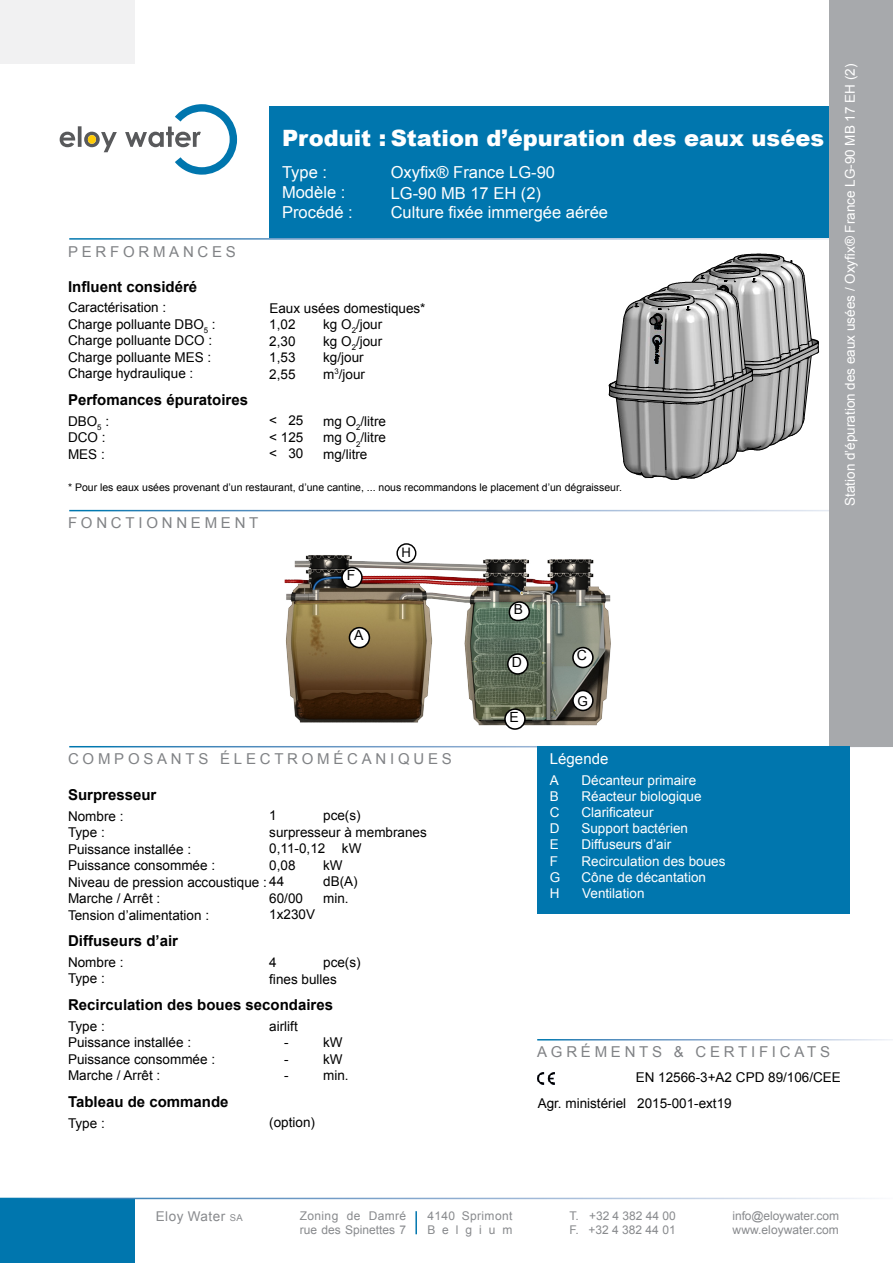
<style>
.page{position:relative;width:893px;height:1263px;background:#fff}
.page>*{position:absolute;margin:0;border:0;box-sizing:border-box;transform-origin:0 0}
.t1{font:900 22.5px "Arial";color:#fff}
.t2{font:16.5px/19.8px "Arial";color:#fff}
.t3{font:700 15px "Arial";color:#000}
.t4{font:15px "Arial";letter-spacing:.25em;color:#808285}
.t5{font:15px "Arial";color:#fff}
.t6{font:14.1px "Arial";color:#000}
.t7{font:13.8px "Arial";color:#000}
.t8{font:13.5px/16.5px "Arial";color:#000}
.t9{font:13.5px "Arial";color:#fff}
.t10{font:13.5px "Arial";letter-spacing:.035em;color:#888a8d}
.t11{font:13.05px "Arial";color:#000}
.t12{font:12px/14.4px "Arial";letter-spacing:.005em;color:#888a8d}
.t13{font:12px/14.4px "Arial";letter-spacing:.03em;color:#888a8d}
.t14{font:10.5px "Arial";color:#000}
.s1{font-size:9.45px}
</style>
<div class="page">
<div style="left:0;top:1199px;width:135px;height:64px;background:#0076ae"></div>
<div style="left:0;top:0;width:135px;height:64px;background:#f1f1f2"></div>
<div style="left:269px;top:106px;width:624px;height:132px;background:#0076ae"></div>
<div style="left:829px;top:0;width:64px;height:746px;background:#a7a9ac"></div>
<svg style="left:60px;top:104px;width:177px;height:71px"></svg>
<hr style="left:415px;top:1211px;width:2px;height:23px;background:#0076ae">
<div style="left:537px;top:746px;width:313px;height:168px;background:#0076ae"></div>
<svg style="left:609px;top:254px;width:210px;height:226px"></svg>
<img style="left:284px;top:543px;width:327px;height:187px">
<div style="left:349px;top:628px;width:20px;height:20px;background:#fff;border-radius:50%"></div>
<div style="left:349px;top:627px;width:21px;height:21px;border:2px solid #000;border-radius:50%"></div>
<svg style="left:508px;top:600px;width:23px;height:22px"></svg>
<div style="left:573px;top:648px;width:20px;height:19px;background:#fff;border-radius:50%"></div>
<div style="left:572px;top:647px;width:22px;height:21px;border:2px solid #000;border-radius:50%"></div>
<div style="left:508px;top:654px;width:20px;height:20px;background:#fff;border-radius:50%"></div>
<div style="left:507px;top:653px;width:21px;height:22px;border:2px solid #000;border-radius:50%"></div>
<div style="left:505px;top:709px;width:20px;height:20px;background:#fff;border-radius:50%"></div>
<div style="left:504px;top:708px;width:22px;height:22px;border:2px solid #000;border-radius:50%"></div>
<div style="left:342px;top:567px;width:20px;height:20px;background:#fff;border-radius:50%"></div>
<div style="left:341px;top:567px;width:22px;height:21px;border:2px solid #000;border-radius:50%"></div>
<div style="left:573px;top:690px;width:20px;height:20px;background:#fff;border-radius:50%"></div>
<div style="left:572px;top:690px;width:22px;height:21px;border:2px solid #000;border-radius:50%"></div>
<div style="left:397px;top:544px;width:19px;height:18px;background:#fff;border-radius:50%"></div>
<div style="left:396px;top:543px;width:20px;height:20px;border:1px solid #000;border-radius:50%"></div>
<img style="left:537px;top:1072px;width:18px;height:11px">
<svg style="left:539px;top:1083px;width:16px;height:2px"></svg>
<p class="t4" style="left:68px;top:241px;width:169px">PERFORMANCES</p>
<p class="t3" style="left:68px;top:276px;width:131px">Influent considéré</p>
<p class="t8" style="left:68px;top:299px;width:149px">Caractérisation :<br>Charge polluante DBO<sub>5</sub> :<br>Charge polluante DCO :<br>Charge polluante MES :<br>Charge hydraulique :</p>
<p class="t3" style="left:68px;top:390px;width:182px">Perfomances épuratoires</p>
<p class="t8" style="left:68px;top:413px;width:43px">DBO<sub>5</sub> :<br>DCO :<br>MES :</p>
<h1 class="t1" style="left:282px;top:121px;width:544px">Produit : Station d’épuration des eaux usées</h1>
<p class="t2" style="left:282px;top:163px;width:72px">Type :<br>Modèle :<br>Procédé :</p>
<p class="t2" style="left:391px;top:163px;width:166px">Oxyfix® France LG-90</p>
<p class="t2" style="left:391px;top:184px;width:152px">LG-90 MB 17 EH (2)</p>
<p class="t2" style="left:391px;top:202px;width:219px">Culture fixée immergée aérée</p>
<p class="t8" style="left:269px;top:300px;width:158px">Eaux usées domestiques*</p>
<p class="t8" style="left:269px;top:316px;width:28px;text-align:justify">1,02<br>2,30<br>1,53<br>2,55</p>
<p class="t8" style="left:269px;top:412px;width:36px;text-align:justify">&lt; 25 &lt; 125 &lt; 30</p>
<p class="t8" style="left:323px;top:316px;width:61px">kg O<sub>2</sub>/jour kg O<sub>2</sub>/jour kg/jour m<sup>3</sup>/jour</p>
<p class="t8" style="left:323px;top:413px;width:64px;text-align:justify">mg O<sub>2</sub>/litre mg O<sub>2</sub>/litre mg/litre</p>
<p class="t14" style="left:68px;top:480px;width:555px">* Pour les eaux usées provenant d’un restaurant, d’une cantine, ... nous recommandons le placement d’un dégraisseur.</p>
<p class="t4" style="left:68px;top:513px;width:192px">FONCTIONNEMENT</p>
<p class="t6" style="left:347px;top:566px;width:10px">F</p>
<p class="t6" style="left:354px;top:626px;width:11px">A</p>
<p class="t11" style="left:401px;top:544px;width:11px">H</p>
<p class="t7" style="left:514px;top:600px;width:11px">B</p>
<p class="t6" style="left:512px;top:652px;width:12px">D</p>
<p class="t6" style="left:509px;top:707px;width:11px">E</p>
<p class="t6" style="left:577px;top:646px;width:12px">C</p>
<p class="t8" style="left:577px;top:693px;width:12px">G</p>
<p class="t9" style="left:841px;top:506px;width:444px;rotate:-90deg">Station d’épuration des eaux usées / Oxyfix® France LG-90 MB 17 EH (2)</p>
<p class="t4" style="left:68px;top:749px;width:385px">COMPOSANTS ÉLECTROMÉCANIQUES</p>
<p class="t3" style="left:68px;top:785px;width:90px">Surpresseur</p>
<p class="t8" style="left:68px;top:808px;width:218px">Nombre :<br>Type :<br>Puissance installée :<br>Puissance consommée :<br>Niveau de pression accoustique : 44<br>Marche / Arrêt :<br>Tension d’alimentation :</p>
<p class="t3" style="left:68px;top:931px;width:112px">Diffuseurs d’air</p>
<p class="t8" style="left:68px;top:954px;width:57px">Nombre :<br>Type :</p>
<p class="t3" style="left:68px;top:995px;width:267px">Recirculation des boues secondaires</p>
<p class="t8" style="left:68px;top:1018px;width:149px">Type :<br>Puissance installée :<br>Puissance consommée :<br>Marche / Arrêt :</p>
<p class="t3" style="left:68px;top:1091px;width:162px">Tableau de commande</p>
<p class="t8" style="left:68px;top:1115px;width:38px">Type :</p>
<p class="t8" style="left:323px;top:807px;width:39px">pce(s)</p>
<p class="t8" style="left:323px;top:840px;width:40px;text-indent:19px">kW kW dB(A) min.</p>
<p class="t8" style="left:269px;top:808px;width:159px">1<br>surpresseur à membranes<br>0,11-0,12<br>0,08</p>
<p class="t8" style="left:269px;top:890px;width:47px">60/00<br>1x230V</p>
<p class="t8" style="left:269px;top:954px;width:69px">4<br>fines bulles</p>
<p class="t8" style="left:269px;top:1018px;width:30px;text-align:center">airlift -<br>-<br>-</p>
<p class="t8" style="left:323px;top:954px;width:39px">pce(s)</p>
<p class="t8" style="left:323px;top:1034px;width:27px">kW kW min.</p>
<p class="t8" style="left:269px;top:1115px;width:47px">(option)</p>
<p class="t5" style="left:550px;top:749px;width:60px">Légende</p>
<p class="t9" style="left:550px;top:771px;width:11px">A</p>
<p class="t9" style="left:581px;top:771px;width:116px">Décanteur primaire</p>
<p class="t9" style="left:550px;top:787px;width:11px">B</p>
<p class="t9" style="left:581px;top:787px;width:122px">Réacteur biologique</p>
<p class="t9" style="left:550px;top:803px;width:11px">C</p>
<p class="t9" style="left:581px;top:803px;width:74px">Clarificateur</p>
<p class="t9" style="left:550px;top:819px;width:11px">D</p>
<p class="t9" style="left:581px;top:819px;width:108px">Support bactérien</p>
<p class="t9" style="left:550px;top:836px;width:11px">E</p>
<p class="t9" style="left:581px;top:836px;width:91px">Diffuseurs d’air</p>
<p class="t9" style="left:550px;top:852px;width:10px">F</p>
<p class="t9" style="left:581px;top:852px;width:146px">Recirculation des boues</p>
<p class="t9" style="left:550px;top:868px;width:12px">G</p>
<p class="t9" style="left:581px;top:868px;width:126px">Cône de décantation</p>
<p class="t9" style="left:550px;top:884px;width:11px">H</p>
<p class="t9" style="left:582px;top:884px;width:64px">Ventilation</p>
<p class="t4" style="left:537px;top:1042px;width:294px">AGRÉMENTS &amp; CERTIFICATS</p>
<p class="t8" style="left:636px;top:1069px;width:207px">EN 12566-3+A2 CPD 89/106/CEE</p>
<p class="t8" style="left:538px;top:1095px;width:196px">Agr. ministériel 2015-001-ext19</p>
<p class="t10" style="left:156px;top:1207px;width:89px">Eloy Water <span class="s1">sa</span></p>
<p class="t12" style="left:569px;top:1208px;width:108px">T. +32 4 382 44 00<br>F. +32 4 382 44 01</p>
<p class="t12" style="left:733px;top:1208px;width:108px">info@eloywater.com www.eloywater.com</p>
<p class="t12" style="left:300px;top:1208px;width:108px">Zoning de Damré rue des Spinettes 7</p>
<p class="t13" style="left:427px;top:1208px;width:87px">4140 Sprimont<br>Belgium</p>
</div>
